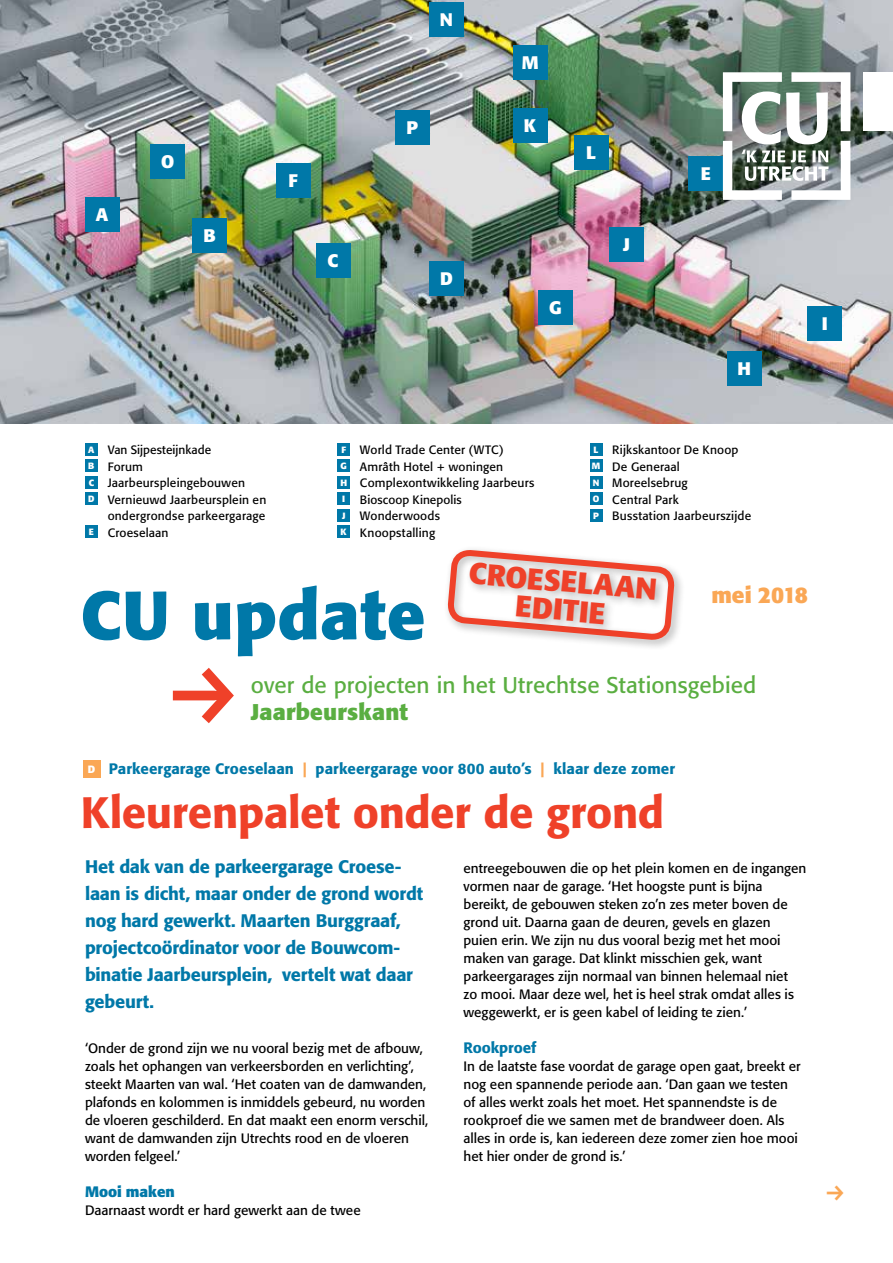
<style>
.page{position:relative;width:893px;height:1263px;background:#fff}
.page>*{position:absolute;margin:0;border:0;box-sizing:border-box;transform-origin:0 0}
.t1{font:700 67.5px "Formata BQ";letter-spacing:.015em;color:#0078a8}
.t2{font:500 43.5px "Formata BQ";letter-spacing:-.01em;color:#ef4129}
.t3{font:700 29.7px/28.5px "Formata BQ";color:#ef4129;text-align:center}
.t4{font:22.5px "Formata BQ";letter-spacing:.005em;color:#5aae41}
.t5{font:700 22.5px "Formata BQ";letter-spacing:.01em;color:#5aae41}
.t6{font:700 22.5px "Formata BQ";letter-spacing:-.015em;color:#faa755}
.t7{font:500 18px/27px "Formata BQ";letter-spacing:-.01em;color:#0078a8}
.t8{font:700 18px "Formata BQ";color:#fff}
.t9{font:500 15px "Formata BQ";letter-spacing:.005em;color:#0078a8}
.t10{font:700 15px "Formata BQ";letter-spacing:-.005em;color:#0078a8}
.t11{font:13.5px/18px "Formata BQ";color:#000}
.t12{font:12px/16.5px "Formata BQ";letter-spacing:.015em;color:#000}
.s1{font-weight:700;font-size:9px;color:#fff}
.s2{font-weight:700;font-size:10.5px;color:#fff}
.s3{color:#faa755}
</style>
<div class="page">
<div style="left:443px;top:545px;width:242px;height:106px;background:#000;opacity:.3"></div>
<svg style="left:444px;top:448px;width:234px;height:195px"></svg>
<img style="left:0;top:0;width:893px;height:423px">
<div style="left:863px;top:72px;width:30px;height:59px;background:#fff"></div>
<div style="left:85px;top:198px;width:34px;height:34px;background:#0078a8"></div>
<div style="left:193px;top:218px;width:34px;height:34px;background:#0078a8"></div>
<div style="left:316px;top:243px;width:34px;height:34px;background:#0078a8"></div>
<div style="left:429px;top:261px;width:34px;height:34px;background:#0078a8"></div>
<div style="left:689px;top:156px;width:34px;height:34px;background:#0078a8"></div>
<div style="left:276px;top:163px;width:34px;height:34px;background:#0078a8"></div>
<div style="left:539px;top:290px;width:34px;height:34px;background:#0078a8"></div>
<div style="left:727px;top:351px;width:34px;height:34px;background:#0078a8"></div>
<div style="left:808px;top:307px;width:34px;height:34px;background:#0078a8"></div>
<div style="left:609px;top:227px;width:34px;height:34px;background:#0078a8"></div>
<div style="left:513px;top:108px;width:34px;height:34px;background:#0078a8"></div>
<div style="left:574px;top:135px;width:34px;height:34px;background:#0078a8"></div>
<div style="left:513px;top:45px;width:34px;height:34px;background:#0078a8"></div>
<div style="left:429px;top:2px;width:34px;height:34px;background:#0078a8"></div>
<div style="left:395px;top:110px;width:34px;height:34px;background:#0078a8"></div>
<div style="left:151px;top:144px;width:34px;height:34px;background:#0078a8"></div>
<div style="left:85px;top:443px;width:13px;height:13px;background:#0078a8"></div>
<div style="left:85px;top:459px;width:13px;height:13px;background:#0078a8"></div>
<div style="left:85px;top:476px;width:13px;height:13px;background:#0078a8"></div>
<div style="left:85px;top:492px;width:13px;height:13px;background:#0078a8"></div>
<div style="left:85px;top:525px;width:13px;height:13px;background:#0078a8"></div>
<div style="left:337px;top:443px;width:13px;height:13px;background:#0078a8"></div>
<div style="left:337px;top:459px;width:13px;height:13px;background:#0078a8"></div>
<div style="left:337px;top:476px;width:13px;height:13px;background:#0078a8"></div>
<div style="left:337px;top:492px;width:13px;height:13px;background:#0078a8"></div>
<div style="left:337px;top:509px;width:13px;height:13px;background:#0078a8"></div>
<div style="left:337px;top:525px;width:13px;height:13px;background:#0078a8"></div>
<div style="left:590px;top:443px;width:12px;height:13px;background:#0078a8"></div>
<div style="left:590px;top:459px;width:12px;height:13px;background:#0078a8"></div>
<div style="left:590px;top:476px;width:12px;height:13px;background:#0078a8"></div>
<div style="left:590px;top:492px;width:12px;height:13px;background:#0078a8"></div>
<div style="left:590px;top:509px;width:12px;height:13px;background:#0078a8"></div>
<svg style="left:723px;top:72px;width:127px;height:128px"></svg>
<div style="left:83px;top:760px;width:17px;height:17px;background:#faa755"></div>
<div style="left:465px;top:558px;width:202px;height:77px;background:#000;opacity:.3"></div>
<h3 class="t8" style="left:96px;top:204px;width:14px">A</h3>
<h3 class="t8" style="left:161px;top:150px;width:15px">O</h3>
<h3 class="t8" style="left:204px;top:224px;width:14px">B</h3>
<h3 class="t8" style="left:288px;top:169px;width:11px">F</h3>
<h3 class="t8" style="left:328px;top:249px;width:12px">C</h3>
<h3 class="t8" style="left:440px;top:8px;width:15px">N</h3>
<h3 class="t8" style="left:407px;top:116px;width:13px">P</h3>
<h3 class="t8" style="left:440px;top:267px;width:14px">D</h3>
<h3 class="t8" style="left:522px;top:51px;width:18px">M</h3>
<h3 class="t8" style="left:524px;top:114px;width:14px">K</h3>
<h3 class="t8" style="left:586px;top:141px;width:11px">L</h3>
<h3 class="t8" style="left:549px;top:296px;width:14px">G</h3>
<h3 class="t8" style="left:623px;top:233px;width:8px">J</h3>
<h3 class="t8" style="left:701px;top:162px;width:12px">E</h3>
<h3 class="t8" style="left:737px;top:357px;width:15px">H</h3>
<h3 class="t8" style="left:822px;top:313px;width:7px">I</h3>
<p class="t12" style="left:88px;top:442px;width:124px"><span class="s1">A</span> Van Sijpesteijnkade</p>
<p class="t12" style="left:88px;top:458px;width:56px"><span class="s1">B</span> Forum</p>
<p class="t12" style="left:89px;top:475px;width:158px"><span class="s1">C</span> Jaarbeurspleingebouwen</p>
<p class="t12" style="left:88px;top:491px;width:180px"><span class="s1">D</span> Vernieuwd Jaarbeursplein en</p>
<p class="t12" style="left:108px;top:508px;width:159px">ondergrondse parkeergarage</p>
<p class="t12" style="left:89px;top:524px;width:81px"><span class="s1">E</span> Croeselaan</p>
<p class="t12" style="left:340px;top:442px;width:195px"><span class="s1">F</span> World Trade Center (WTC)<br><span class="s1">G</span> Amrâth Hotel + woningen<br><span class="s1">H</span> Complexontwikkeling Jaarbeurs<br><span class="s1">I</span> Bioscoop Kinepolis<br><span class="s1">J</span> Wonderwoods<br><span class="s1">K</span> Knoopstalling</p>
<p class="t12" style="left:592px;top:442px;width:161px"><span class="s1">L</span> Rijkskantoor De Knoop<br><span class="s1">M</span> De Generaal<br><span class="s1">N</span> Moreelsebrug<br><span class="s1">O</span> Central Park<br><span class="s1">P</span> Busstation Jaarbeurszijde</p>
<h3 class="t3" style="left:470px;top:559px;width:190px;rotate:5deg">CROESELAAN<br>EDITIE</h3>
<h1 class="t1" style="left:81px;top:573px;width:346px">CU update</h1>
<h3 class="t4" style="left:251px;top:672px;width:507px">over de projecten in het Utrechtse Stationsgebied</h3>
<h3 class="t5" style="left:251px;top:698px;width:159px">Jaarbeurskant</h3>
<h3 class="t6" style="left:711px;top:581px;width:98px">mei 2018</h3>
<p class="t9" style="left:88px;top:760px;width:589px"><span class="s2">D</span> Parkeergarage Croeselaan <span class="s3">|</span> parkeergarage voor 800 auto’s <span class="s3">|</span> klaar deze zomer</p>
<h2 class="t2" style="left:81px;top:786px;width:585px">Kleurenpalet onder de grond</h2>
<h3 class="t7" style="left:85px;top:853px;width:340px">Het dak van de parkeergarage Croese&shy;laan is dicht, maar onder de grond wordt nog hard gewerkt. Maarten Burggraaf, projectcoördinator voor de Bouwcom&shy;binatie Jaarbeursplein, vertelt wat daar gebeurt.</h3>
<p class="t11" style="left:85px;top:1039px;width:345px">‘Onder de grond zijn we nu vooral bezig met de afbouw, zoals het ophangen van verkeersborden en verlichting’, steekt Maarten van wal. ‘Het coaten van de damwanden, plafonds en kolommen is inmiddels gebeurd, nu worden de vloeren geschilderd. En dat maakt een enorm verschil, want de damwanden zijn Utrechts rood en de vloeren worden felgeel.’</p>
<p class="t10" style="left:85px;top:1183px;width:91px">Mooi maken</p>
<p class="t11" style="left:85px;top:1201px;width:277px">Daarnaast wordt er hard gewerkt aan de twee</p>
<p class="t11" style="left:463px;top:859px;width:344px">entreegebouwen die op het plein komen en de ingangen vormen naar de garage. ‘Het hoogste punt is bijna bereikt, de gebouwen steken zo’n zes meter boven de grond uit. Daarna gaan de deuren, gevels en glazen puien erin. We zijn nu dus vooral bezig met het mooi maken van garage. Dat klinkt misschien gek, want parkeergarages zijn normaal van binnen helemaal niet<br>zo mooi. Maar deze wel, het is heel strak omdat alles is weggewerkt, er is geen kabel of leiding te zien.’</p>
<p class="t9" style="left:463px;top:1039px;width:75px">Rookproef</p>
<p class="t11" style="left:463px;top:1057px;width:339px">In de laatste fase voordat de garage open gaat, breekt er nog een spannende periode aan. ‘Dan gaan we testen of alles werkt zoals het moet. Het spannendste is de rookproef die we samen met de brandweer doen. Als alles in orde is, kan iedereen deze zomer zien hoe mooi het hier onder de grond is.’</p>
</div>
